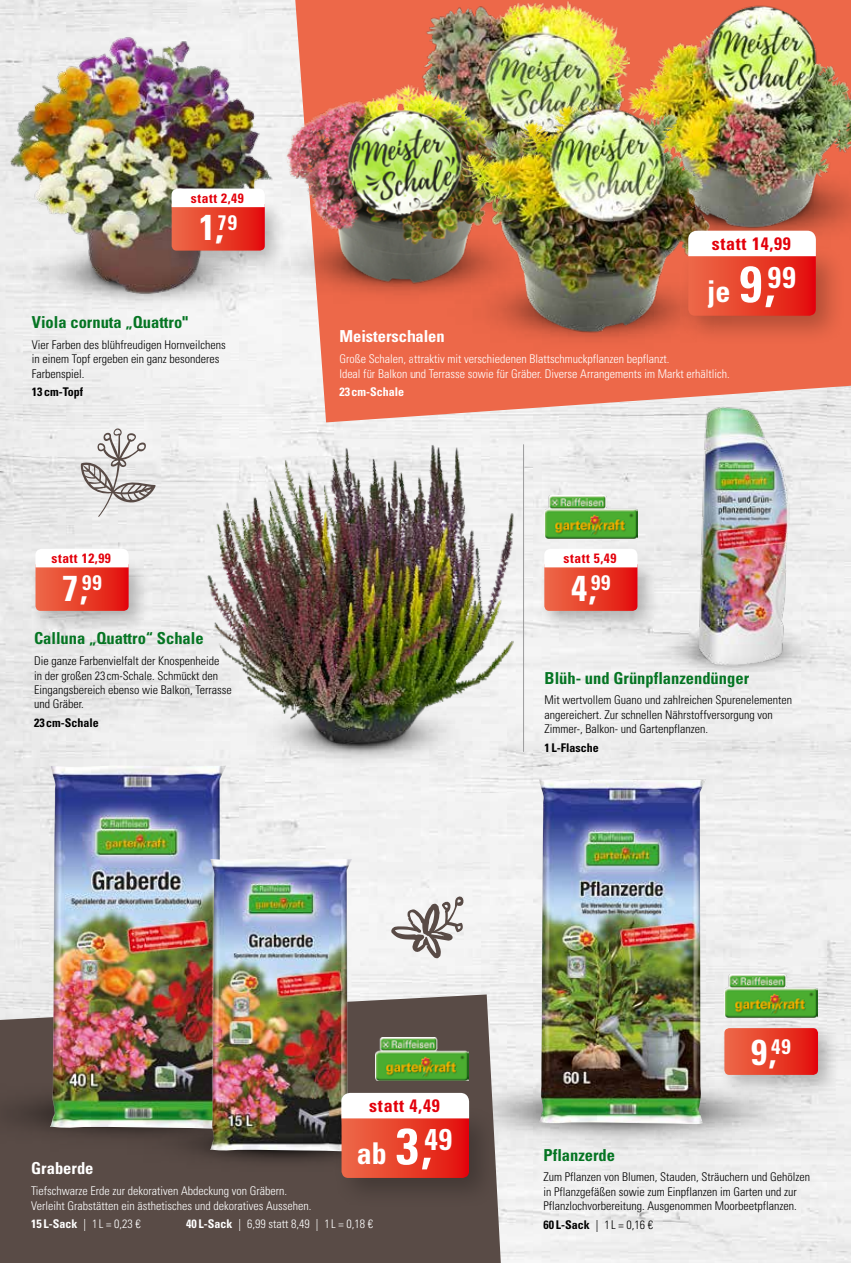
<style>
.page{position:relative;width:851px;height:1263px;background:#fff}
.page>*{position:absolute;margin:0;border:0;box-sizing:border-box;transform-origin:0 0}
.t1{font:700 condensed 36px "Univers LT Std";color:#fff}
.t2{font:700 condensed 30px "Univers LT Std";letter-spacing:.02em;color:#fff}
.t3{font:700 condensed 18px "Univers LT Std";letter-spacing:.04em;color:#e3000b}
.t4{font:700 condensed 16.5px "Univers LT Std";color:#057523}
.t5{font:700 condensed 16.5px "Univers LT Std";color:#fff}
.t6{font:700 condensed 13.5px "Univers LT Std";letter-spacing:.04em;color:#e3000b}
.t7{font:300 condensed 12px/14.4px "Univers LT Std";color:#000}
.t8{font:300 condensed 12px/14.4px "Univers LT Std";color:#fff}
.t9{font:700 condensed 12px "Univers LT Std";color:#000}
.t10{font:700 condensed 12px "Univers LT Std";color:#fff}
.s1{font-size:51px}
.s2{font-weight:700}
</style>
<div class="page">
<img style="left:0;top:0;width:850px;height:1263px">
<img style="left:500px;top:1047px;width:350px;height:114px">
<img style="left:538px;top:779px;width:167px;height:345px">
<div style="left:0;top:994px;width:500px;height:269px;background:#594b46"></div>
<img style="left:0;top:1051px;width:370px;height:111px">
<img style="left:50px;top:765px;width:176px;height:364px">
<img style="left:128px;top:1096px;width:204px;height:85px">
<img style="left:210px;top:859px;width:142px;height:292px">
<div style="left:332px;top:1105px;width:168px;height:103px;background:#000;opacity:.25"></div>
<svg style="left:341px;top:1093px;width:128px;height:85px"></svg>
<img style="left:375px;top:1037px;width:93px;height:43px">
<div style="left:717px;top:1021px;width:123px;height:77px;background:#000;opacity:.25"></div>
<svg style="left:724px;top:1028px;width:93px;height:47px"></svg>
<img style="left:724px;top:975px;width:93px;height:43px">
<div style="left:0;top:309px;width:288px;height:35px;background:#f3f3f3"></div>
<img style="left:0;top:10px;width:295px;height:299px">
<div style="left:165px;top:198px;width:122px;height:75px;background:#000;opacity:.25"></div>
<svg style="left:171px;top:189px;width:51px;height:62px"></svg>
<svg style="left:295px;top:0;width:555px;height:422px;fill:#ed6849"></svg>
<img style="left:417px;top:0;width:207px;height:91px">
<img style="left:624px;top:0;width:226px;height:233px">
<img style="left:222px;top:185px;width:191px;height:155px">
<img style="left:285px;top:78px;width:233px;height:214px">
<img style="left:413px;top:232px;width:333px;height:153px">
<img style="left:457px;top:91px;width:261px;height:247px">
<div style="left:679px;top:243px;width:167px;height:103px;background:#000;opacity:.25"></div>
<svg style="left:688px;top:231px;width:127px;height:85px"></svg>
<svg style="left:391px;top:894px;width:75px;height:65px"></svg>
<div style="left:621px;top:600px;width:217px;height:100px;background:#eee"></div>
<img style="left:670px;top:387px;width:142px;height:289px">
<div style="left:538px;top:558px;width:121px;height:75px;background:#000;opacity:.25"></div>
<svg style="left:544px;top:549px;width:93px;height:62px"></svg>
<img style="left:544px;top:495px;width:93px;height:43px">
<div style="left:214px;top:768px;width:275px;height:29px;background:#f2f2f2"></div>
<img style="left:181px;top:419px;width:361px;height:349px">
<div style="left:29px;top:558px;width:122px;height:75px;background:#000;opacity:.25"></div>
<svg style="left:35px;top:549px;width:94px;height:62px"></svg>
<svg style="left:80px;top:428px;width:76px;height:89px"></svg>
<p class="t6" style="left:191px;top:190px;width:54px">statt 2,49</p>
<h1 class="t1" style="left:199px;top:205px;width:40px">1,<sup>79</sup></h1>
<h3 class="t4" style="left:32px;top:312px;width:157px">Viola cornuta „Quattro"</h3>
<p class="t7" style="left:32px;top:337px;width:195px">Vier Farben des blühfreudigen Hornveilchens in einem Topf ergeben ein ganz besonderes<br>Farbenspiel.</p>
<p class="t9" style="left:32px;top:384px;width:53px">13cm-Topf</p>
<p class="t6" style="left:51px;top:550px;width:61px">statt 12,99</p>
<h1 class="t1" style="left:62px;top:566px;width:41px">7,<sup>99</sup></h1>
<h3 class="t4" style="left:34px;top:628px;width:171px">Calluna „Quattro“ Schale</h3>
<p class="t7" style="left:34px;top:654px;width:199px">Die ganze Farbenvielfalt der Knospenheide<br>in der großen 23 cm-Schale. Schmückt den Eingangsbereich ebenso wie Balkon, Terrasse und Gräber.</p>
<p class="t9" style="left:34px;top:715px;width:66px">23cm-Schale</p>
<h3 class="t3" style="left:711px;top:232px;width:81px">statt 14,99</h3>
<h2 class="t2" style="left:707px;top:266px;width:90px">je <span class="s1">9,</span>99</h2>
<h3 class="t5" style="left:339px;top:326px;width:107px">Meisterschalen</h3>
<p class="t8" style="left:339px;top:352px;width:392px">Große Schalen, attraktiv mit verschiedenen Blattschmuckpflanzen bepflanzt.<br>Ideal für Balkon und Terrasse sowie für Gräber. Diverse Arrangements im Markt erhältlich.</p>
<p class="t10" style="left:339px;top:384px;width:66px">23 cm-Schale</p>
<p class="t6" style="left:563px;top:550px;width:54px">statt 5,49</p>
<h1 class="t1" style="left:571px;top:566px;width:41px">4,<sup>99</sup></h1>
<h3 class="t4" style="left:544px;top:668px;width:206px">Blüh- und Grünpflanzendünger</h3>
<p class="t7" style="left:544px;top:693px;width:249px">Mit wertvollem Guano und zahlreichen Spurenelementen angereichert. Zur schnellen Nährstoffversorgung von<br>Zimmer-, Balkon- und Gartenpflanzen.</p>
<p class="t9" style="left:544px;top:740px;width:56px">1 L-Flasche</p>
<h3 class="t3" style="left:369px;top:1095px;width:72px">statt 4,49</h3>
<h1 class="t1" style="left:751px;top:1029px;width:41px">9,<sup>49</sup></h1>
<h2 class="t2" style="left:357px;top:1128px;width:97px">ab <span class="s1">3,</span>49</h2>
<h3 class="t5" style="left:31px;top:1158px;width:64px">Graberde</h3>
<p class="t8" style="left:31px;top:1184px;width:282px">Tiefschwarze Erde zur dekorativen Abdeckung von Gräbern.<br>Verleiht Grabstätten ein ästhetisches und dekoratives Aussehen.</p>
<p class="t8" style="left:31px;top:1217px;width:111px"><span class="s2">15 L-Sack</span> | 1 L = 0,23 €</p>
<p class="t8" style="left:186px;top:1217px;width:188px"><span class="s2">40 L-Sack</span> | 6,99 statt 8,49 | 1 L = 0,18 €</p>
<h3 class="t4" style="left:543px;top:1145px;width:73px">Pflanzerde</h3>
<p class="t7" style="left:543px;top:1170px;width:268px">Zum Pflanzen von Blumen, Stauden, Sträuchern und Gehölzen in Pflanzgefäßen sowie zum Einpflanzen im Garten und zur<br>Pflanzlochvorbereitung. Ausgenommen Moorbeetpflanzen.</p>
<p class="t7" style="left:543px;top:1217px;width:111px"><span class="s2">60 L-Sack</span> | 1 L = 0,16 €</p>
</div>
